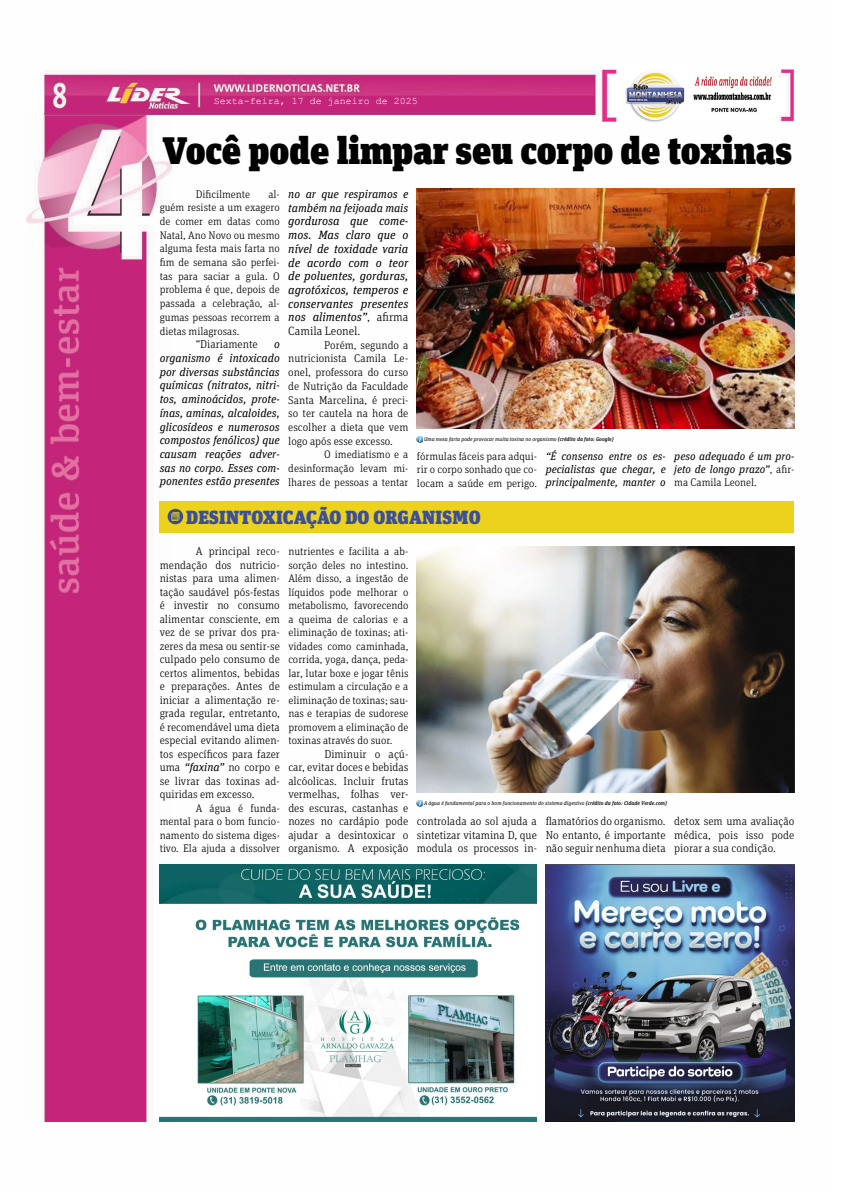
<style>
.page{position:relative;width:842px;height:1191px;background:#fff}
.page>*{position:absolute;margin:0;border:0;box-sizing:border-box;transform-origin:0 0}
.t1{font:900 38.3px "Unit Slab Pro";color:#000}
.t2{font:900 19px "Unit Slab Pro";letter-spacing:.01em;color:#3b4f9a}
.t3{font:italic 12px/13.7px "Unit Slab Pro";color:#000;text-align:justify}
.t4{font:300 11.5px/13.5px "Unit Slab Pro";color:#000;text-align:justify}
.t5{font:italic 11.5px/13.7px "Unit Slab Pro";color:#000;text-align:justify}
.t6{font:300 11.4px/13.5px "Unit Slab Pro";color:#000;text-align:justify}
.t7{font:300 11.3px/13.7px "Unit Slab Pro";color:#000;text-align:justify}
.t8{font:300 11px/13.5px "Unit Slab Pro";color:#000;text-align:justify}
.t9{font:italic 11px/13.2px "Unit Slab Pro";color:#000;text-align:justify}
.t10{font:10px "Courier New";color:#fff}
.t11{font:italic 5.5px "Unit Slab Pro";color:#000}
.s1{font-weight:300;font-style:normal}
.s2{font-weight:500}
.s3{font-weight:400;font-style:italic}
</style>
<div class="page">
<img style="left:26px;top:114px;width:146px;height:1007px">
<img style="left:44px;top:69px;width:750px;height:53px">
<div style="left:160px;top:501px;width:634px;height:31px;background:#ecd21c"></div>
<svg style="left:167px;top:508px;width:17px;height:17px"></svg>
<svg style="left:168px;top:509px;width:15px;height:15px"></svg>
<img style="left:160px;top:865px;width:377px;height:256px">
<img style="left:417px;top:189px;width:377px;height:240px">
<div style="left:611px;top:77px;width:175px;height:36px;background:#fff"></div>
<img style="left:619px;top:69px;width:159px;height:53px">
<img style="left:545px;top:865px;width:249px;height:256px">
<img style="left:417px;top:546px;width:377px;height:247px">
<svg style="left:417px;top:436px;width:6px;height:6px"></svg>
<svg style="left:417px;top:800px;width:6px;height:6px"></svg>
<p class="t10" style="left:214px;top:94px;width:206px">Sexta-feira, 17 de janeiro de 2025</p>
<h1 class="t1" style="left:162px;top:121px;width:631px">Você pode limpar seu corpo de toxinas</h1>
<p class="t8" style="left:196px;top:187px;width:56px">Dificilmente</p>
<p class="t8" style="left:160px;top:186px;width:122px;text-indent:109px">al&shy;guém resiste a um exagero de comer em datas como Natal, Ano Novo ou mesmo alguma festa mais farta no fim de semana são perfei&shy;tas para saciar a gula. O problema é que, depois de passada a celebração, al&shy;gumas pessoas recorrem a dietas milagrosas.</p>
<p class="t4" style="left:196px;top:337px;width:64px">“Diariamente</p>
<p class="t5" style="left:160px;top:337px;width:122px;text-indent:114px">o organismo é intoxicado por diversas substâncias químicas (nitratos, nitri&shy;tos, aminoácidos, prote&shy;ínas, aminas, alcaloides, glicosídeos e numerosos compostos fenólicos) que causam reações adver&shy;sas no corpo. Esses com&shy;ponentes estão presentes</p>
<p class="t5" style="left:288px;top:187px;width:122px">no ar que respiramos e também na feijoada mais</p>
<p class="t3" style="left:288px;top:214px;width:122px">gordurosa que come&shy;mos. Mas claro que o nível de toxidade varia de acordo com o teor de poluentes, gorduras, agrotóxicos, temperos e conservantes presentes nos alimentos”<span class="s1">, afirma Camila Leonel.</span></p>
<p class="t7" style="left:288px;top:338px;width:122px;text-indent:36px">Porém, segundo a nutricionista Camila Le&shy;onel, professora do curso de Nutrição da Faculdade Santa Marcelina, é preci&shy;so ter cautela na hora de escolher a dieta que vem logo após esse excesso.</p>
<p class="t8" style="left:288px;top:447px;width:122px;text-indent:36px">O imediatismo e a desinformação levam mi&shy;lhares de pessoas a tentar</p>
<p class="t8" style="left:417px;top:449px;width:122px">fórmulas fáceis para adqui&shy;rir o corpo sonhado que co&shy;locam a saúde em perigo.</p>
<p class="t11" style="left:424px;top:435px;width:191px">Uma mesa farta pode provocar muita toxina no organismo <span class="s2">(crédito da foto: Google)</span></p>
<p class="t9" style="left:546px;top:449px;width:122px">“É consenso entre os es&shy;pecialistas que chegar, e principalmente, manter o</p>
<p class="t9" style="left:674px;top:449px;width:122px">peso adequado é um pro&shy;jeto de longo prazo”<span class="s1">, afir&shy;ma Camila Leonel.</span></p>
<h2 class="t2" style="left:186px;top:502px;width:296px">DESINTOXICAÇÃO DO ORGANISMO</h2>
<p class="t6" style="left:160px;top:544px;width:122px;text-indent:36px">A principal reco&shy;mendação dos nutricio&shy;nistas para uma alimen&shy;tação saudável pós-festas é investir no consumo alimentar consciente, em vez de se privar dos pra&shy;zeres da mesa ou sentir-se culpado pelo consumo de certos alimentos, bebidas e preparações. Antes de iniciar a alimentação re&shy;grada regular, entretanto, é recomendável uma dieta especial evitando alimen&shy;tos específicos para fazer uma <span class="s3">“faxina”</span> no corpo e se livrar das toxinas ad&shy;quiridas em excesso.</p>
<p class="t8" style="left:160px;top:801px;width:122px;text-indent:36px">A água é funda&shy;mental para o bom funcio&shy;namento do sistema diges&shy;tivo. Ela ajuda a dissolver</p>
<p class="t8" style="left:288px;top:544px;width:122px">nutrientes e facilita a ab&shy;sorção deles no intestino.<br>Além disso, a ingestão de líquidos pode melhorar o metabolismo, favorecendo a queima de calorias e a eliminação de toxinas; ati&shy;vidades como caminhada, corrida, yoga, dança, peda&shy;lar, lutar boxe e jogar tênis estimulam a circulação e a eliminação de toxinas; sau&shy;nas e terapias de sudorese promovem a eliminação de toxinas através do suor.</p>
<p class="t4" style="left:288px;top:746px;width:122px;text-indent:36px">Diminuir o açú&shy;car, evitar doces e bebidas alcóolicas. Incluir frutas vermelhas, folhas ver&shy;des escuras, castanhas e nozes no cardápio pode ajudar a desintoxicar o organismo. A exposição</p>
<p class="t11" style="left:424px;top:799px;width:245px">A água é fundamental para o bom funcionamento do sistema digestivo <span class="s2">(crédito da foto: Cidade Verde.com)</span></p>
<p class="t4" style="left:546px;top:814px;width:122px">flamatórios do organismo.<br>No entanto, é importante não seguir nenhuma dieta</p>
<p class="t4" style="left:417px;top:814px;width:122px">controlada ao sol ajuda a sintetizar vitamina D, que modula os processos in-</p>
<p class="t4" style="left:674px;top:814px;width:122px">detox sem uma avaliação médica, pois isso pode piorar a sua condição.</p>
</div>
